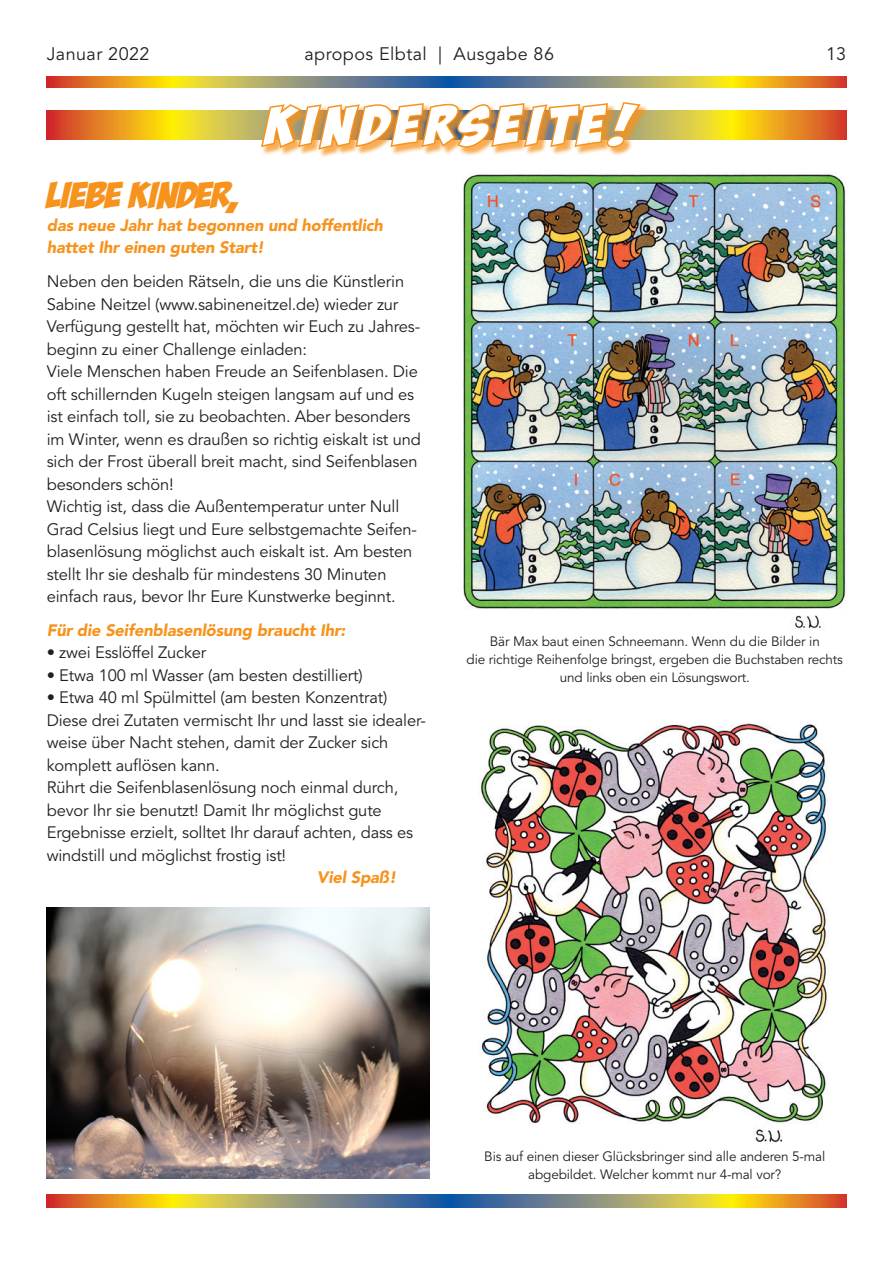
<style>
.page{position:relative;width:893px;height:1263px;background:#fff}
.page>*{position:absolute;margin:0;border:0;box-sizing:border-box;transform-origin:0 0}
.t1{font:54px "Bada Boom BB";letter-spacing:.1em;color:#fff;scale:1.25 1}
.t2{font:36px "Bada Boom BB";letter-spacing:-.01em;color:#f7931d;scale:1.25 1}
.t3{font:18px "Avenir LT Std";letter-spacing:.025em;color:#231f20}
.t4{font:16.5px/22.5px "Avenir LT Std";letter-spacing:-.01em;color:#231f20}
.t5{font:italic 900 16.5px/22.5px "Avenir LT Std";letter-spacing:-.01em;color:#f7931d}
.t6{font:13.5px/18px "Avenir LT Std";letter-spacing:-.01em;color:#231f20;text-align:center}
</style>
<div class="page">
<svg style="left:47px;top:77px;width:799px;height:10px;background:#a6955c"></svg>
<img style="left:47px;top:907px;width:382px;height:271px">
<svg style="left:47px;top:111px;width:799px;height:28px;background:#e3aa2c"></svg>
<svg style="left:47px;top:1195px;width:799px;height:13px;background:#a6955c"></svg>
<div style="left:261px;top:103px;width:388px;height:55px;background:#f7931d;opacity:.75"></div>
<svg style="left:259px;top:102px;width:384px;height:49px;background:#dea35b"></svg>
<img style="left:480px;top:723px;width:348px;height:420px">
<img style="left:463px;top:173px;width:383px;height:456px">
<p class="t3" style="left:47px;top:44px;width:104px">Januar 2022</p>
<p class="t3" style="left:304px;top:44px;width:251px">apropos Elbtal | Ausgabe 86</p>
<p class="t3" style="left:826px;top:44px;width:22px">13</p>
<h1 class="t1" style="left:266px;top:97px;width:293px">KINDERSEITE!</h1>
<h2 class="t2" style="left:47px;top:176px;width:157px">LIEBE KINDER,</h2>
<p class="t5" style="left:47px;top:214px;width:338px">das neue Jahr hat begonnen und hoffentlich hattet Ihr einen guten Start!</p>
<p class="t4" style="left:47px;top:271px;width:376px">Neben den beiden Rätseln, die uns die Künstlerin Sabine Neitzel (www.sabineneitzel.de) wieder zur Verfügung gestellt hat, möchten wir Euch zu Jahres&shy;beginn zu einer Challenge einladen:<br>Viele Menschen haben Freude an Seifenblasen. Die oft schillernden Kugeln steigen langsam auf und es ist einfach toll, sie zu beobachten. Aber besonders im Winter, wenn es draußen so richtig eiskalt ist und sich der Frost überall breit macht, sind Seifenblasen besonders schön!<br>Wichtig ist, dass die Außentemperatur unter Null Grad Celsius liegt und Eure selbstgemachte Seifen&shy;blasenlösung möglichst auch eiskalt ist. Am besten stellt Ihr sie deshalb für mindestens 30 Minuten einfach raus, bevor Ihr Eure Kunstwerke beginnt.</p>
<p class="t5" style="left:47px;top:619px;width:300px">Für die Seifenblasenlösung braucht Ihr:</p>
<p class="t4" style="left:47px;top:642px;width:161px">• zwei Esslöffel Zucker</p>
<p class="t4" style="left:47px;top:664px;width:317px">• Etwa 100 ml Wasser (am besten destilliert)</p>
<p class="t4" style="left:47px;top:687px;width:381px">• Etwa 40 ml Spülmittel (am besten Konzentrat)<br>Diese drei Zutaten vermischt Ihr und lasst sie idealer&shy;weise über Nacht stehen, damit der Zucker sich komplett auflösen kann.<br>Rührt die Seifenblasenlösung noch einmal durch, bevor Ihr sie benutzt! Damit Ihr möglichst gute Ergebnisse erzielt, solltet Ihr darauf achten, dass es windstill und möglichst frostig ist!</p>
<p class="t5" style="left:317px;top:867px;width:81px">Viel Spaß!</p>
<p class="t6" style="left:467px;top:633px;width:378px">Bär Max baut einen Schneemann. Wenn du die Bilder in<br>die richtige Reihenfolge bringst, ergeben die Buchstaben rechts und links oben ein Lösungswort.</p>
<p class="t6" style="left:484px;top:1147px;width:343px">Bis auf einen dieser Glücksbringer sind alle anderen 5-mal abgebildet. Welcher kommt nur 4-mal vor?</p>
</div>
